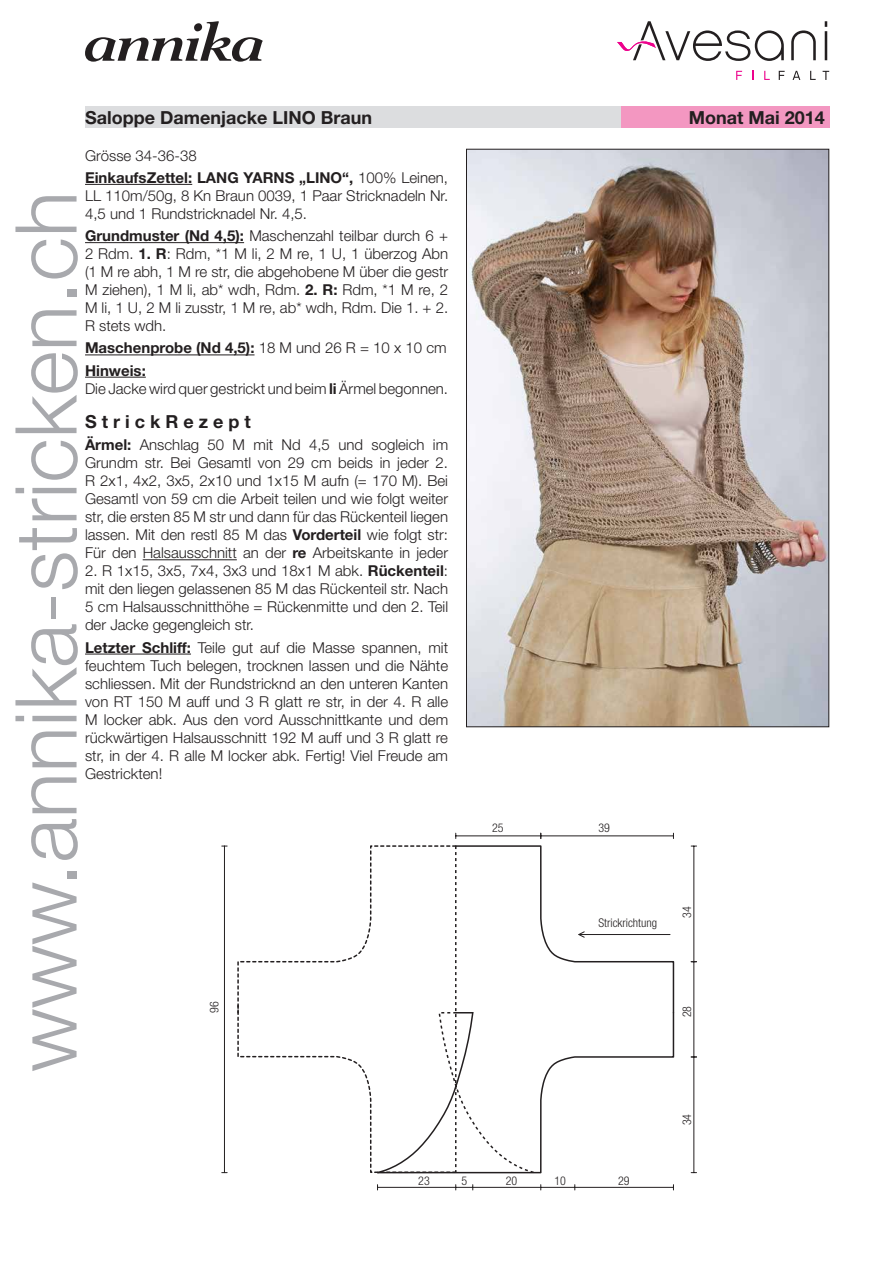
<style>
.page{position:relative;width:893px;height:1263px;background:#fff}
.page>*{position:absolute;margin:0;border:0;box-sizing:border-box;transform-origin:0 0}
.t1{font:300 85.5px "Helvetica Neue LT";color:#a8a9ad}
.t2{font:700 18px "Helvetica Neue LT";color:#231f20}
.t3{font:300 15px/18px "Helvetica Neue LT";color:#231f20;text-align:justify}
.t4{font:700 15px/22.2px "Helvetica Neue LT";color:#231f20}
.t5{font:300 condensed 12px "Helvetica Neue LT";color:#231f20}
.s1{font-weight:300}
.s2{font-weight:700}
</style>
<div class="page">
<svg style="left:85px;top:21px;width:178px;height:41px"></svg>
<hr style="left:473px;top:1187px;width:68px;height:1px;background:#231f20">
<hr style="left:224px;top:846px;width:1px;height:326px;background:#231f20">
<hr style="left:694px;top:1057px;width:1px;height:115px;background:#231f20">
<hr style="left:694px;top:962px;width:1px;height:95px;background:#231f20">
<hr style="left:378px;top:1187px;width:78px;height:1px;background:#231f20">
<hr style="left:575px;top:1187px;width:98px;height:1px;background:#231f20">
<hr style="left:694px;top:846px;width:1px;height:116px;background:#231f20">
<hr style="left:541px;top:1187px;width:34px;height:1px;background:#231f20">
<svg style="left:455px;top:1184px;width:18px;height:6px"></svg>
<hr style="left:456px;top:836px;width:85px;height:1px;background:#231f20">
<hr style="left:541px;top:836px;width:132px;height:1px;background:#231f20">
<svg style="left:237px;top:845px;width:438px;height:329px"></svg>
<img style="left:468px;top:151px;width:359px;height:574px">
<div style="left:85px;top:106px;width:536px;height:22px;background:#dcdddf"></div>
<div style="left:621px;top:106px;width:208px;height:22px;background:#f397c1"></div>
<svg style="left:791px;top:30px;width:25px;height:30px"></svg>
<svg style="left:825px;top:21px;width:2px;height:6px"></svg>
<hr style="left:825px;top:31px;width:2px;height:29px;background:#231f20">
<svg style="left:736px;top:71px;width:6px;height:9px"></svg>
<svg style="left:764px;top:71px;width:6px;height:9px"></svg>
<svg style="left:779px;top:71px;width:6px;height:9px"></svg>
<svg style="left:793px;top:71px;width:7px;height:9px"></svg>
<svg style="left:810px;top:71px;width:6px;height:9px"></svg>
<svg style="left:823px;top:71px;width:6px;height:9px"></svg>
<svg style="left:617px;top:21px;width:167px;height:40px"></svg>
<hr style="left:85px;top:184px;width:107px;height:1px;background:#231f20">
<hr style="left:85px;top:242px;width:159px;height:1px;background:#231f20">
<hr style="left:85px;top:354px;width:170px;height:1px;background:#231f20">
<hr style="left:85px;top:377px;width:61px;height:1px;background:#231f20">
<hr style="left:143px;top:559px;width:94px;height:1px;background:#231f20">
<hr style="left:85px;top:654px;width:106px;height:1px;background:#231f20">
<p class="t2" style="left:85px;top:106px;width:288px">Saloppe Damenjacke LINO Braun</p>
<p class="t2" style="left:689px;top:106px;width:138px">Monat Mai 2014</p>
<p class="t4" style="left:85px;top:144px;width:365px"><span class="s1">Grösse 34-36-38<br></span>EinkaufsZettel: LANG YARNS „LINO“, <span class="s1">100% Leinen,</span></p>
<p class="t3" style="left:85px;top:186px;width:365px">LL 110m/50g, 8 Kn Braun 0039, 1 Paar Stricknadeln Nr.<br>4,5 und 1 Rundstricknadel Nr. 4,5.</p>
<p class="t3" style="left:85px;top:226px;width:365px"><span class="s2">Grundmuster (Nd 4,5):</span> Maschenzahl teilbar durch 6 + 2 Rdm. <span class="s2">1. R</span>: Rdm, *1 M li, 2 M re, 1 U, 1 überzog Abn (1 M re abh, 1 M re str, die abgehobene M über die gestr M ziehen), 1 M li, ab* wdh, Rdm. <span class="s2">2. R:</span> Rdm, *1 M re, 2<br>M li, 1 U, 2 M li zusstr, 1 M re, ab* wdh, Rdm. Die 1. + 2.<br>R stets wdh.</p>
<p class="t4" style="left:85px;top:337px;width:363px">Maschenprobe (Nd 4,5): <span class="s1">18 M und 26 R = 10 x 10 cm<br></span>Hinweis:</p>
<p class="t3" style="left:85px;top:379px;width:365px">Die Jacke wird quer gestrickt und beim <span class="s2">li</span> Ärmel begonnen.</p>
<p class="t2" style="left:85px;top:410px;width:167px">S t r i c k R e z e p t</p>
<p class="t3" style="left:85px;top:436px;width:365px"><span class="s2">Ärmel:</span> Anschlag 50 M mit Nd 4,5 und sogleich im Grundm str. Bei Gesamtl von 29 cm beids in jeder 2.<br>R 2x1, 4x2, 3x5, 2x10 und 1x15 M aufn (= 170 M). Bei Gesamtl von 59 cm die Arbeit teilen und wie folgt weiter str, die ersten 85 M str und dann für das Rückenteil liegen lassen. Mit den restl 85 M das <span class="s2">Vorderteil</span> wie folgt str:<br>Für den Halsausschnitt an der <span class="s2">re</span> Arbeitskante in jeder</p>
<p class="t3" style="left:85px;top:562px;width:365px">2. R 1x15, 3x5, 7x4, 3x3 und 18x1 M abk. <span class="s2">Rückenteil</span>: mit den liegen gelassenen 85 M das Rückenteil str. Nach 5 cm Halsausschnitthöhe = Rückenmitte und den 2. Teil der Jacke gegengleich str.</p>
<p class="t3" style="left:85px;top:638px;width:365px"><span class="s2">Letzter Schliff:</span> Teile gut auf die Masse spannen, mit feuchtem Tuch belegen, trocknen lassen und die Nähte schliessen. Mit der Rundstricknd an den unteren Kanten von RT 150 M auff und 3 R glatt re str, in der 4. R alle M locker abk. Aus den vord Ausschnittkante und dem rückwärtigen Halsausschnitt 192 M auff und 3 R glatt re str, in der 4. R alle M locker abk. Fertig! Viel Freude am Gestrickten!</p>
<h1 class="t1" style="left:-6px;top:1072px;width:882px;rotate:-90deg">www.annika-stricken.ch</h1>
<p class="t5" style="left:492px;top:821px;width:13px">25</p>
<p class="t5" style="left:598px;top:821px;width:13px">39</p>
<p class="t5" style="left:680px;top:918px;width:13px;rotate:-90deg">34</p>
<p class="t5" style="left:598px;top:916px;width:60px">Strickrichtung</p>
<p class="t5" style="left:207px;top:1013px;width:13px;rotate:-90deg">96</p>
<p class="t5" style="left:680px;top:1017px;width:13px;rotate:-90deg">28</p>
<p class="t5" style="left:418px;top:1174px;width:13px">23</p>
<p class="t5" style="left:618px;top:1174px;width:13px">29</p>
<p class="t5" style="left:462px;top:1174px;width:7px">5</p>
<p class="t5" style="left:554px;top:1174px;width:13px">10</p>
<p class="t5" style="left:506px;top:1174px;width:13px">20</p>
<p class="t5" style="left:680px;top:1125px;width:13px;rotate:-90deg">34</p>
</div>
